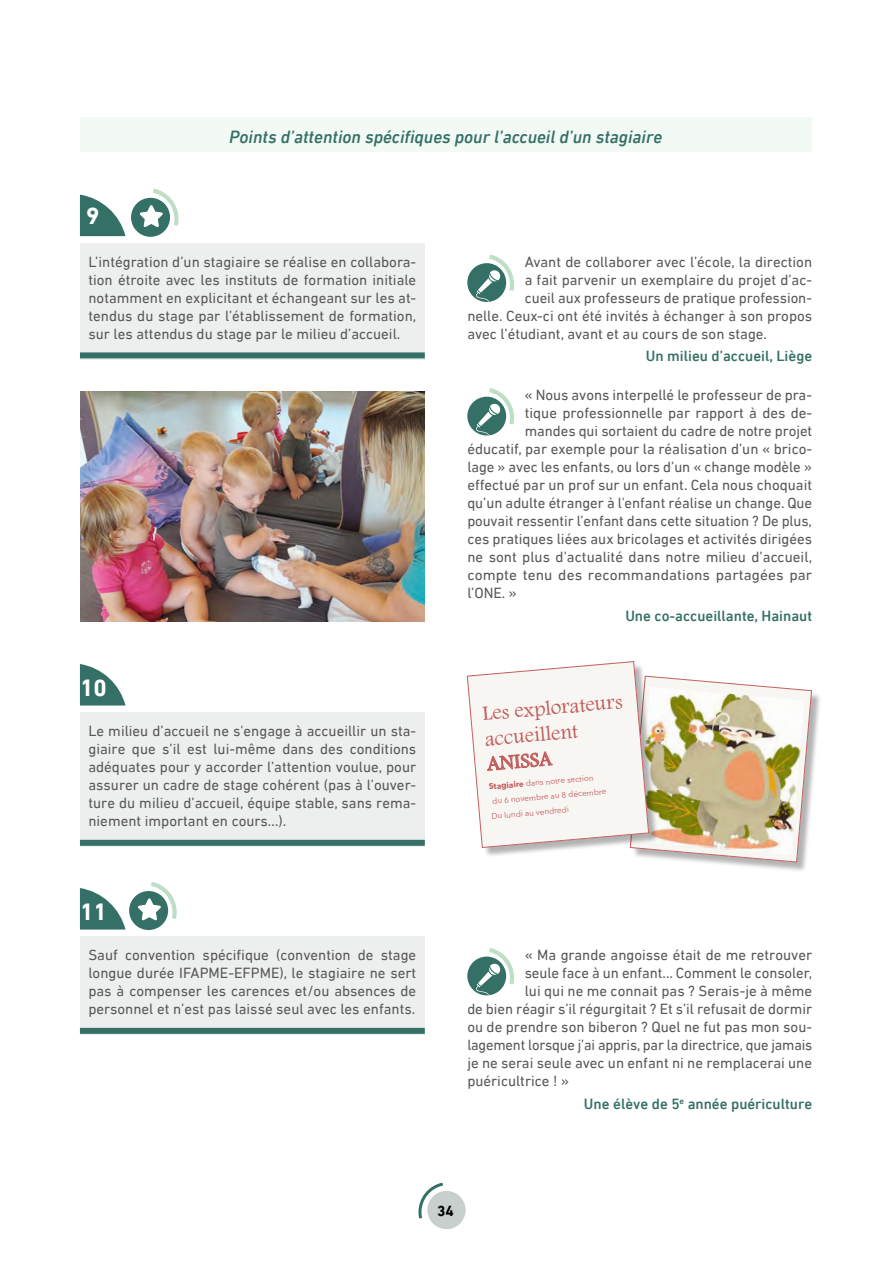
<style>
.page{position:relative;width:893px;height:1263px;background:#fff}
.page>*{position:absolute;margin:0;border:0;box-sizing:border-box;transform-origin:0 0}
.t1{font:700 24px "DIN Next LT Pro";color:#fff}
.t2{font:21px/25.5px "Footlight MT Light";color:#c25d5d}
.t3{font:20.7px "Footlight MT Light";color:#c25d5d}
.Liste_puce_Encadré{font:italic 500 18px "DIN Next LT Pro";color:#347066}
.Encadré_Critère{font:15px/18px "DIN Next LT Pro";color:#575756;text-align:justify}
.Signature_encadré{font:500 15px "DIN Next LT Pro";color:#347066}
.t4{font:700 15px "DIN Next LT Pro";color:#000}
.t5{font:8.1px/14.7px "Avenir Next LT Pro";color:#c25d5d}
.s1{font-weight:700}
</style>
<div class="page">
<div style="left:427px;top:1191px;width:39px;height:38px;background:#c9cfcd;border-radius:50%"></div>
<svg style="left:418px;top:1182px;width:25px;height:40px"></svg>
<img style="left:80px;top:391px;width:345px;height:230px">
<div style="left:81px;top:117px;width:731px;height:35px;background:#f3f9f5"></div>
<svg style="left:80px;top:195px;width:45px;height:41px"></svg>
<div style="left:131px;top:198px;width:39px;height:39px;background:#347066;border-radius:50%"></div>
<svg style="left:140px;top:188px;width:39px;height:42px"></svg>
<div style="left:80px;top:243px;width:345px;height:117px;background:#edefef"></div>
<div style="left:80px;top:352px;width:345px;height:6px;background:#347066"></div>
<div style="left:467px;top:263px;width:39px;height:39px;background:#347066;border-radius:50%"></div>
<svg style="left:476px;top:254px;width:38px;height:48px"></svg>
<div style="left:467px;top:397px;width:39px;height:38px;background:#347066;border-radius:50%"></div>
<svg style="left:476px;top:388px;width:38px;height:47px"></svg>
<svg style="left:80px;top:888px;width:45px;height:41px"></svg>
<div style="left:129px;top:891px;width:39px;height:39px;background:#347066;border-radius:50%"></div>
<svg style="left:138px;top:882px;width:39px;height:41px"></svg>
<div style="left:80px;top:936px;width:345px;height:99px;background:#edefef"></div>
<div style="left:80px;top:1028px;width:345px;height:6px;background:#347066"></div>
<div style="left:467px;top:956px;width:39px;height:39px;background:#347066;border-radius:50%"></div>
<svg style="left:476px;top:948px;width:38px;height:47px"></svg>
<svg style="left:80px;top:664px;width:45px;height:41px"></svg>
<div style="left:80px;top:712px;width:345px;height:135px;background:#edefef"></div>
<div style="left:80px;top:840px;width:345px;height:6px;background:#347066"></div>
<div style="left:632px;top:677px;width:190px;height:195px;background:#000;opacity:.3"></div>
<svg style="left:467px;top:661px;width:345px;height:201px"></svg>
<p class="Liste_puce_Encadré" style="left:229px;top:127px;width:434px">Points d’attention spécifiques pour l’accueil d’un stagiaire</p>
<p class="t1" style="left:86px;top:202px;width:15px">9</p>
<p class="Encadré_Critère" style="left:88px;top:253px;width:329px">L’intégration d’un stagiaire se réalise en collabora&shy;tion étroite avec les instituts de formation initiale notamment en explicitant et échangeant sur les at&shy;tendus du stage par l’établissement de formation, sur les attendus du stage par le milieu d’accueil.</p>
<p class="Encadré_Critère" style="left:525px;top:253px;width:289px">Avant de collaborer avec l’école, la direction</p>
<p class="Encadré_Critère" style="left:525px;top:271px;width:289px">a fait parvenir un exemplaire du projet d’ac-</p>
<p class="Encadré_Critère" style="left:525px;top:289px;width:289px">cueil aux professeurs de pratique profession-</p>
<p class="Encadré_Critère" style="left:467px;top:307px;width:346px">nelle. Ceux-ci ont été invités à échanger à son propos</p>
<p class="Encadré_Critère" style="left:467px;top:325px;width:301px">avec l’étudiant, avant et au cours de son stage.</p>
<p class="Signature_encadré" style="left:646px;top:347px;width:168px">Un milieu d’accueil, Liège</p>
<p class="Encadré_Critère" style="left:524px;top:386px;width:289px">« Nous avons interpellé le professeur de pra-</p>
<p class="Encadré_Critère" style="left:525px;top:404px;width:289px">tique professionnelle par rapport à des de-</p>
<p class="Encadré_Critère" style="left:525px;top:422px;width:289px">mandes qui sortaient du cadre de notre projet</p>
<p class="Encadré_Critère" style="left:467px;top:440px;width:346px">éducatif, par exemple pour la réalisation d’un « brico-</p>
<p class="Encadré_Critère" style="left:467px;top:458px;width:346px">lage » avec les enfants, ou lors d’un « change modèle »</p>
<p class="Encadré_Critère" style="left:467px;top:476px;width:346px">effectué par un prof sur un enfant. Cela nous choquait</p>
<p class="Encadré_Critère" style="left:467px;top:494px;width:346px">qu’un adulte étranger à l'enfant réalise un change. Que</p>
<p class="Encadré_Critère" style="left:467px;top:512px;width:346px">pouvait ressentir l’enfant dans cette situation ? De plus,</p>
<p class="Encadré_Critère" style="left:467px;top:530px;width:346px">ces pratiques liées aux bricolages et activités dirigées</p>
<p class="Encadré_Critère" style="left:467px;top:548px;width:346px">ne sont plus d’actualité dans notre milieu d’accueil,</p>
<p class="Encadré_Critère" style="left:467px;top:566px;width:346px">compte tenu des recommandations partagées par</p>
<p class="Encadré_Critère" style="left:467px;top:584px;width:51px">l’ONE. »</p>
<p class="Signature_encadré" style="left:625px;top:607px;width:188px">Une co-accueillante, Hainaut</p>
<p class="t1" style="left:80px;top:673px;width:28px">10</p>
<p class="Encadré_Critère" style="left:88px;top:722px;width:329px">Le milieu d’accueil ne s'engage à accueillir un sta&shy;giaire que s’il est lui-même dans des conditions adéquates pour y accorder l’attention voulue, pour assurer un cadre de stage cohérent (pas à l’ouver&shy;ture du milieu d’accueil, équipe stable, sans rema&shy;niement important en cours…).</p>
<h2 class="t2" style="left:479px;top:686px;width:142px;rotate:5deg">Les explorateurs accueillent</h2>
<h3 class="t3" style="left:475px;top:737px;width:66px;rotate:5deg">ANISSA</h3>
<p class="t5" style="left:473px;top:780px;width:116px;rotate:5deg">du 6 novembre au 8 décembre</p>
<h2 class="t2" style="left:481px;top:700px;width:142px;rotate:-5deg">Les explorateurs accueillent</h2>
<h3 class="t3" style="left:486px;top:752px;width:66px;rotate:-5deg">ANISSA</h3>
<p class="t5" style="left:488px;top:779px;width:118px;rotate:-5deg"><span class="s1">Stagiaire</span> dans notre section du 6 novembre au 8 décembre<br>Du lundi au vendredi</p>
<p class="t1" style="left:80px;top:897px;width:28px">11</p>
<p class="Encadré_Critère" style="left:88px;top:946px;width:329px">Sauf convention spécifique (convention de stage longue durée IFAPME-EFPME), le stagiaire ne sert pas à compenser les carences et/ou absences de personnel et n’est pas laissé seul avec les enfants.</p>
<p class="Encadré_Critère" style="left:525px;top:946px;width:289px">« Ma grande angoisse était de me retrouver</p>
<p class="Encadré_Critère" style="left:525px;top:964px;width:289px">seule face à un enfant... Comment le consoler,</p>
<p class="Encadré_Critère" style="left:525px;top:982px;width:289px">lui qui ne me connait pas ? Serais-je à même</p>
<p class="Encadré_Critère" style="left:467px;top:1000px;width:346px">de bien réagir s’il régurgitait ? Et s’il refusait de dormir</p>
<p class="Encadré_Critère" style="left:467px;top:1018px;width:346px">ou de prendre son biberon ? Quel ne fut pas mon sou-</p>
<p class="Encadré_Critère" style="left:467px;top:1036px;width:347px">lagement lorsque j’ai appris, par la directrice, que jamais</p>
<p class="Encadré_Critère" style="left:467px;top:1054px;width:346px">je ne serai seule avec un enfant ni ne remplacerai une</p>
<p class="Encadré_Critère" style="left:467px;top:1072px;width:103px">puéricultrice ! »</p>
<p class="Signature_encadré" style="left:584px;top:1095px;width:230px">Une élève de 5<sup>e</sup> année puériculture</p>
<p class="t4" style="left:437px;top:1202px;width:18px">34</p>
</div>
